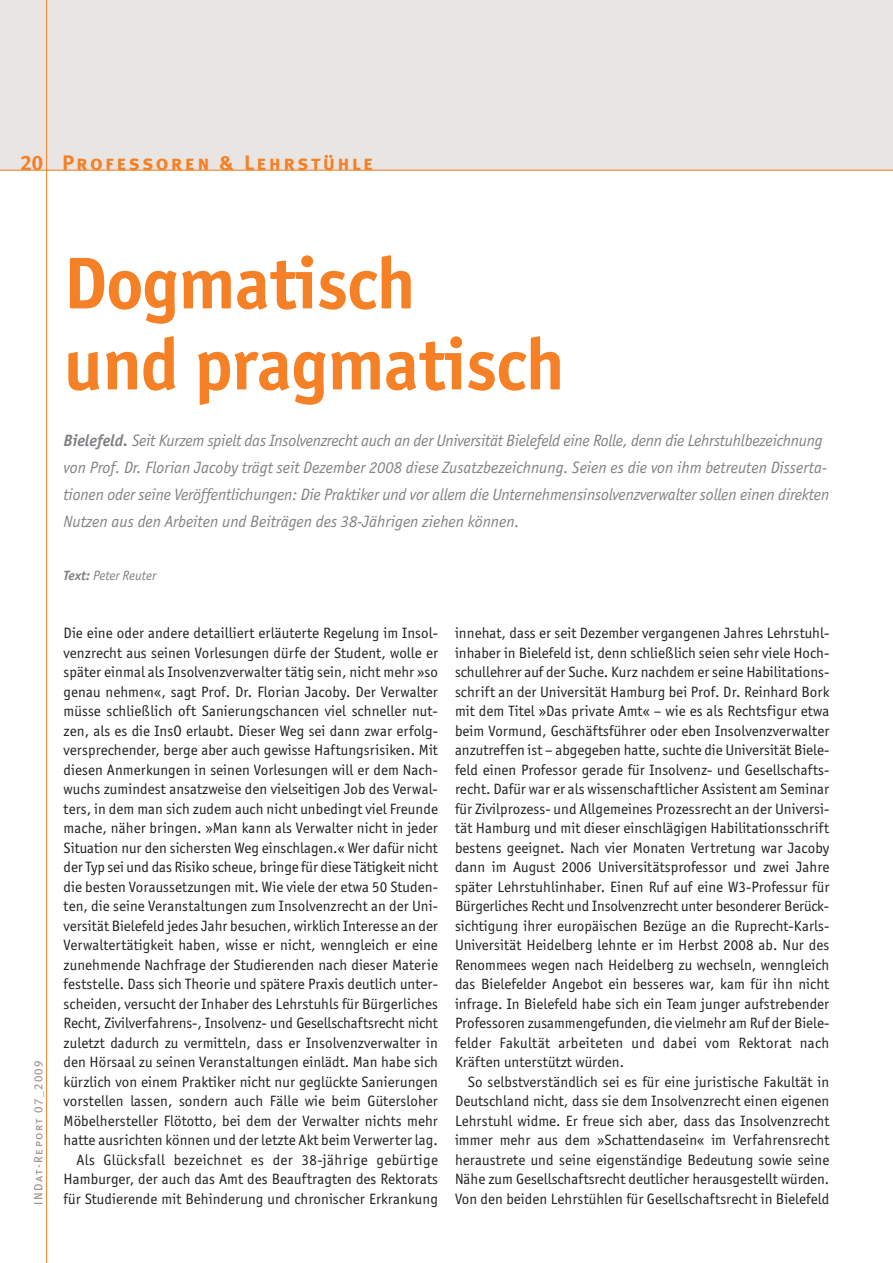
<style>
.page{position:relative;width:893px;height:1263px;background:#fff}
.page>*{position:absolute;margin:0;border:0;box-sizing:border-box;transform-origin:0 0}
.t1{font:700 73.5px/81px "Officina Sans ITC Std";letter-spacing:-.01em;color:#f58025}
.t2{font:21px "Meta Plus Bold Caps";letter-spacing:.105em;color:#f58025}
.t3{font:italic 16.5px/27px "Officina Sans ITC Std";letter-spacing:-.01em;color:#808285}
.t4{font:15px/19.5px "Officina Sans ITC Std";letter-spacing:.005em;color:#231f20;text-align:justify}
.t5{font:italic 13.5px "Officina Sans ITC Std";color:#808285}
.t6{font:12px "Meta Plus Book Caps";letter-spacing:.105em;color:#9f928f}
.s1{font-weight:700}
</style>
<div class="page">
<div style="left:0;top:0;width:892px;height:170px;background:#e8e5e3"></div>
<hr style="left:46px;top:0;width:1px;height:1263px;background:#f58025">
<hr style="left:0;top:170px;width:892px;height:1px;background:#f58025">
<h2 class="t2" style="left:20px;top:150px;width:24px">20</h2>
<h2 class="t2" style="left:62px;top:151px;width:313px">Professoren &amp; Lehrstühle</h2>
<p class="t6" style="left:31px;top:1205px;width:145px;rotate:-90deg">INDat-Report 07_2009</p>
<h1 class="t1" style="left:64px;top:247px;width:502px">Dogmatisch<br>und pragmatisch</h1>
<p class="t3" style="left:64px;top:428px;width:767px"><span class="s1">Bielefeld.</span> Seit Kurzem spielt das Insolvenzrecht auch an der Universität Bielefeld eine Rolle, denn die Lehrstuhlbezeichnung von Prof. Dr. Florian Jacoby trägt seit Dezember 2008 diese Zusatzbezeichnung. Seien es die von ihm betreuten Disserta&shy;tionen oder seine Veröffentlichungen: Die Praktiker und vor allem die Unternehmensinsolvenzverwalter sollen einen direkten Nutzen aus den Arbeiten und Beiträgen des 38-Jährigen ziehen können.</p>
<p class="t5" style="left:64px;top:569px;width:94px"><span class="s1">Text:</span> Peter Reuter</p>
<p class="t4" style="left:64px;top:624px;width:376px;text-align:right">Die eine oder andere detailliert erläuterte Regelung im Insol&shy;venzrecht aus seinen Vorlesungen dürfe der Student, wolle er später einmal als Insolvenzverwalter tätig sein, nicht mehr »so genau nehmen«, sagt Prof. Dr. Florian Jacoby. Der Verwalter müsse schließlich oft Sanierungschancen viel schneller nut&shy;zen, als es die InsO erlaubt. Dieser Weg sei dann zwar erfolg&shy;versprechender, berge aber auch gewisse Haftungsrisiken. Mit diesen Anmerkungen in seinen Vorlesungen will er dem Nach&shy;wuchs zumindest ansatzweise den vielseitigen Job des Verwal&shy;ters, in dem man sich zudem auch nicht unbedingt viel Freunde mache, näher bringen. »Man kann als Verwalter nicht in jeder Situation nur den sichersten Weg einschlagen.« Wer dafür nicht der Typ sei und das Risiko scheue, bringe für diese Tätigkeit nicht die besten Voraussetzungen mit. Wie viele der etwa 50 Studen&shy;ten, die seine Veranstaltungen zum Insolvenzrecht an der Uni&shy;versität Bielefeld jedes Jahr besuchen, wirklich Interesse an der Verwaltertätigkeit haben, wisse er nicht, wenngleich er eine zunehmende Nachfrage der Studierenden nach dieser Materie feststelle. Dass sich Theorie und spätere Praxis deutlich unter&shy;scheiden, versucht der Inhaber des Lehrstuhls für Bürgerliches Recht, Zivilverfahrens-, Insolvenz- und Gesellschaftsrecht nicht zuletzt dadurch zu vermitteln, dass er Insolvenzverwalter in den Hörsaal zu seinen Veranstaltungen einlädt. Man habe sich kürzlich von einem Praktiker nicht nur geglückte Sanierungen vorstellen lassen, sondern auch Fälle wie beim Gütersloher Möbelhersteller Flötotto, bei dem der Verwalter nichts mehr hatte ausrichten können und der letzte Akt beim Verwerter lag.<br>Als Glücksfall bezeichnet es der 38-jährige gebürtige Hamburger, der auch das Amt des Beauftragten des Rektorats für Studierende mit Behinderung und chronischer Erkrankung</p>
<p class="t4" style="left:455px;top:624px;width:376px">innehat, dass er seit Dezember vergangenen Jahres Lehrstuhl&shy;inhaber in Bielefeld ist, denn schließlich seien sehr viele Hoch&shy;schullehrer auf der Suche. Kurz nachdem er seine Habilitations&shy;schrift an der Universität Hamburg bei Prof. Dr. Reinhard Bork mit dem Titel »Das private Amt« – wie es als Rechtsfigur etwa beim Vormund, Geschäftsführer oder eben Insolvenzverwalter anzutreffen ist – abgegeben hatte, suchte die Universität Biele&shy;feld einen Professor gerade für Insolvenz- und Gesellschafts&shy;recht. Dafür war er als wissenschaftlicher Assistent am Seminar für Zivilprozess- und Allgemeines Prozessrecht an der Universi&shy;tät Hamburg und mit dieser einschlägigen Habilitationsschrift bestens geeignet. Nach vier Monaten Vertretung war Jacoby dann im August 2006 Universitätsprofessor und zwei Jahre später Lehrstuhlinhaber. Einen Ruf auf eine W3-Professur für Bürgerliches Recht und Insolvenzrecht unter besonderer Berück&shy;sichtigung ihrer europäischen Bezüge an die Ruprecht-Karls-Universität Heidelberg lehnte er im Herbst 2008 ab. Nur des Renommees wegen nach Heidelberg zu wechseln, wenngleich das Bielefelder Angebot ein besseres war, kam für ihn nicht infrage. In Bielefeld habe sich ein Team junger aufstrebender Professoren zusammengefunden, die vielmehr am Ruf der Biele&shy;felder Fakultät arbeiteten und dabei vom Rektorat nach Kräften unterstützt würden.</p>
<p class="t4" style="left:455px;top:1072px;width:376px;text-indent:13px">So selbstverständlich sei es für eine juristische Fakultät in Deutschland nicht, dass sie dem Insolvenzrecht einen eigenen Lehrstuhl widme. Er freue sich aber, dass das Insolvenzrecht immer mehr aus dem »Schattendasein« im Verfahrensrecht heraustrete und seine eigenständige Bedeutung sowie seine Nähe zum Gesellschaftsrecht deutlicher herausgestellt würden.</p>
<p class="t4" style="left:455px;top:1189px;width:376px">Von den beiden Lehrstühlen für Gesellschaftsrecht in Bielefeld</p>
</div>
